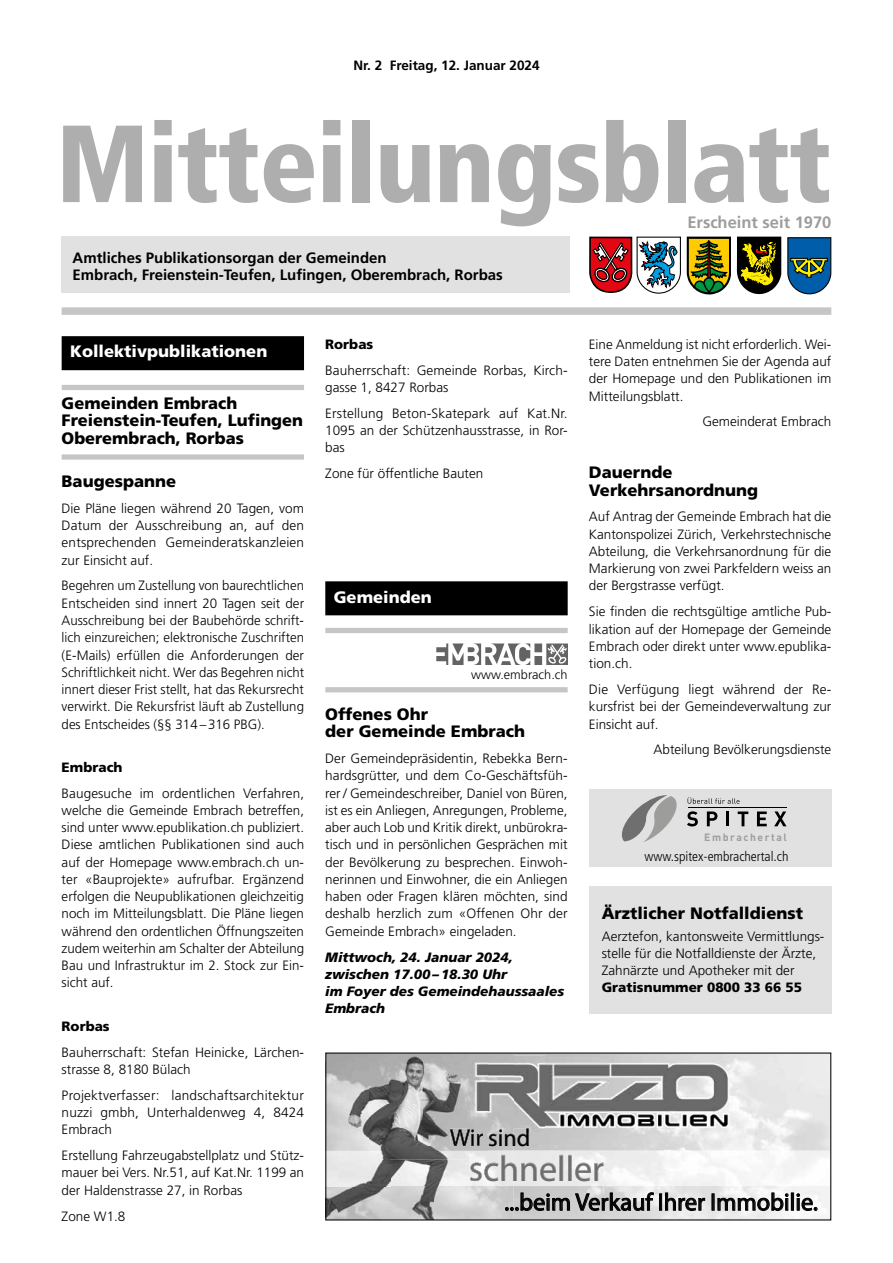
<style>
.page{position:relative;width:893px;height:1263px;background:#fff}
.page>*{position:absolute;margin:0;border:0;box-sizing:border-box;transform-origin:0 0}
.t1{font:900 condensed 109.5px "Frutiger LT Std";letter-spacing:-.015em;color:#aeaeae}
.t2{font:36px "Myriad Pro";color:#6e6e6e}
.t3{font:24.3px "Myriad Pro";color:#010101}
.t4{font:24px "Myriad Pro";color:#010101}
.t5{font:900 16.5px/17.2px "Frutiger LT Std";color:#000}
.t6{font:900 16.5px "Frutiger LT Std";color:#fff}
.t7{font:700 16.5px "Frutiger LT Std";color:#9d9d9c}
.t8{font:700 15px/17.2px "Frutiger LT Std";color:#000}
.t9{font:300 13.5px/17.2px "Frutiger LT Std";color:#000;text-align:justify}
.t10{font:italic 900 13.5px/17.2px "Frutiger LT Std";color:#000}
.t11{font:900 13.5px "Frutiger LT Std";color:#000}
.t12{font:300 condensed 13.5px "Frutiger LT Std";color:#000}
.t13{font:700 13.5px "Frutiger LT Std";color:#000}
.t14{font:300 12.75px "Frutiger LT Std";color:#000}
.t15{font:700 10.35px "DIN";letter-spacing:.15em;color:#9d9d9c}
</style>
<div class="page">
<div style="left:62px;top:237px;width:508px;height:56px;background:#e1e1e1"></div>
<div style="left:62px;top:307px;width:769px;height:8px;background:#c6c6c6"></div>
<div style="left:62px;top:336px;width:242px;height:34px;background:#000"></div>
<div style="left:62px;top:385px;width:242px;height:5px;background:#c6c6c6"></div>
<div style="left:62px;top:454px;width:242px;height:6px;background:#c6c6c6"></div>
<div style="left:325px;top:581px;width:243px;height:34px;background:#000"></div>
<div style="left:325px;top:628px;width:243px;height:5px;background:#c6c6c6"></div>
<div style="left:325px;top:687px;width:243px;height:5px;background:#c6c6c6"></div>
<svg style="left:436px;top:643px;width:132px;height:22px"></svg>
<svg style="left:687px;top:237px;width:44px;height:57px;background:#7b7a1c"></svg>
<svg style="left:737px;top:237px;width:44px;height:57px;background:#585215"></svg>
<svg style="left:787px;top:237px;width:44px;height:58px;background:#316c87"></svg>
<svg style="left:589px;top:237px;width:92px;height:57px"></svg>
<div style="left:589px;top:789px;width:242px;height:78px;background:#e1e1e1"></div>
<svg style="left:622px;top:795px;width:55px;height:47px"></svg>
<svg style="left:687px;top:811px;width:11px;height:15px"></svg>
<svg style="left:707px;top:811px;width:10px;height:15px"></svg>
<hr style="left:726px;top:811px;width:3px;height:15px;background:#000">
<svg style="left:738px;top:811px;width:10px;height:15px"></svg>
<svg style="left:757px;top:811px;width:10px;height:15px"></svg>
<svg style="left:774px;top:811px;width:12px;height:15px"></svg>
<hr style="left:688px;top:807px;width:98px;height:1px;background:#000">
<svg style="left:688px;top:797px;width:51px;height:7px"></svg>
<div style="left:589px;top:886px;width:242px;height:127px;background:#e1e1e1"></div>
<img style="left:487px;top:1054px;width:342px;height:164px">
<img style="left:604px;top:1151px;width:225px;height:35px">
<svg style="left:505px;top:1192px;width:149px;height:22px;background:#a1a1a1"></svg>
<div style="left:659px;top:1194px;width:3px;height:16px;border:1px solid #010101"></div>
<svg style="left:665px;top:1193px;width:40px;height:18px"></svg>
<svg style="left:712px;top:1193px;width:76px;height:21px"></svg>
<div style="left:791px;top:1193px;width:3px;height:17px;border:1px solid #010101"></div>
<svg style="left:797px;top:1194px;width:20px;height:17px"></svg>
<img style="left:327px;top:1054px;width:160px;height:8px">
<img style="left:368px;top:1062px;width:99px;height:42px">
<img style="left:327px;top:1062px;width:41px;height:89px">
<img style="left:368px;top:1104px;width:99px;height:47px">
<img style="left:327px;top:1186px;width:160px;height:32px">
<img style="left:327px;top:1151px;width:123px;height:8px">
<img style="left:327px;top:1159px;width:123px;height:27px">
<img style="left:467px;top:1055px;width:268px;height:78px">
<svg style="left:450px;top:1128px;width:154px;height:58px;background:#d3d3d3"></svg>
<p class="t13" style="left:353px;top:57px;width:188px">Nr. 2 Freitag, 12. Januar 2024</p>
<h1 class="t1" style="left:56px;top:98px;width:777px">Mitteilungsblatt</h1>
<p class="t8" style="left:73px;top:249px;width:432px">Amtliches Publikationsorgan der Gemeinden<br>Embrach, Freienstein-Teufen, Lufingen, Oberembrach, Rorbas</p>
<p class="t7" style="left:687px;top:213px;width:145px">Erscheint seit 1970</p>
<p class="t6" style="left:70px;top:342px;width:199px">Kollektivpublikationen</p>
<p class="t5" style="left:62px;top:395px;width:243px">Gemeinden Embrach<br>Freienstein-Teufen, Lufingen<br>Oberembrach, Rorbas</p>
<p class="t5" style="left:62px;top:472px;width:116px">Baugespanne</p>
<p class="t9" style="left:62px;top:500px;width:244px">Die Pläne liegen während 20 Tagen, vom Datum der Ausschreibung an, auf den entsprechenden Gemeinderatskanzleien zur Einsicht auf.</p>
<p class="t9" style="left:62px;top:577px;width:244px">Begehren um Zustellung von baurechtlichen Entscheiden sind innert 20 Tagen seit der Ausschreibung bei der Baubehörde schrift&shy;lich einzureichen; elektronische Zuschriften (E-Mails) erfüllen die Anforderungen der Schriftlichkeit nicht. Wer das Begehren nicht innert dieser Frist stellt, hat das Rekursrecht verwirkt. Die Rekursfrist läuft ab Zustellung des Entscheides (§§ 314 –316 PBG).</p>
<p class="t11" style="left:62px;top:759px;width:62px">Embrach</p>
<p class="t9" style="left:62px;top:784px;width:244px">Baugesuche im ordentlichen Verfahren, welche die Gemeinde Embrach betreffen, sind unter www.epublikation.ch publiziert.<br>Diese amtlichen Publikationen sind auch auf der Homepage www.embrach.ch un&shy;ter «Bauprojekte» aufrufbar. Ergänzend erfolgen die Neupublikationen gleichzeitig noch im Mitteilungsblatt. Die Pläne liegen während den ordentlichen Öffnungszeiten zudem weiterhin am Schalter der Abteilung Bau und Infrastruktur im 2. Stock zur Ein&shy;sicht auf.</p>
<p class="t11" style="left:62px;top:1018px;width:50px">Rorbas</p>
<p class="t9" style="left:62px;top:1043px;width:244px">Bauherrschaft: Stefan Heinicke, Lärchen&shy;strasse 8, 8180 Bülach</p>
<p class="t9" style="left:62px;top:1086px;width:244px">Projektverfasser: landschaftsarchitektur nuzzi gmbh, Unterhaldenweg 4, 8424<br>Embrach</p>
<p class="t9" style="left:62px;top:1147px;width:244px">Erstellung Fahrzeugabstellplatz und Stütz&shy;mauer bei Vers. Nr.51, auf Kat.Nr. 1199 an der Haldenstrasse 27, in Rorbas</p>
<p class="t9" style="left:62px;top:1207px;width:65px">Zone W1.8</p>
<p class="t11" style="left:325px;top:336px;width:50px">Rorbas</p>
<p class="t9" style="left:325px;top:362px;width:244px">Bauherrschaft: Gemeinde Rorbas, Kirch&shy;gasse 1, 8427 Rorbas</p>
<p class="t9" style="left:325px;top:405px;width:244px">Erstellung Beton-Skatepark auf Kat.Nr.<br>1095 an der Schützenhausstrasse, in Ror&shy;bas</p>
<p class="t9" style="left:325px;top:465px;width:160px">Zone für öffentliche Bauten</p>
<p class="t6" style="left:334px;top:587px;width:100px">Gemeinden</p>
<p class="t14" style="left:471px;top:667px;width:98px">www.embrach.ch</p>
<p class="t5" style="left:325px;top:705px;width:201px">Offenes Ohr<br>der Gemeinde Embrach</p>
<p class="t9" style="left:325px;top:750px;width:244px">Der Gemeindepräsidentin, Rebekka Bern&shy;hardsgrütter, und dem Co-Geschäftsfüh&shy;rer / Gemeindeschreiber, Daniel von Büren, ist es ein Anliegen, Anregungen, Probleme, aber auch Lob und Kritik direkt, unbürokra&shy;tisch und in persönlichen Gesprächen mit der Bevölkerung zu besprechen. Einwoh&shy;nerinnen und Einwohner, die ein Anliegen haben oder Fragen klären möchten, sind deshalb herzlich zum «Offenen Ohr der Gemeinde Embrach» eingeladen.</p>
<p class="t10" style="left:325px;top:948px;width:240px">Mittwoch, 24. Januar 2024, zwischen 17.00–18.30 Uhr<br>im Foyer des Gemeindehaussaales<br>Embrach</p>
<p class="t9" style="left:589px;top:336px;width:244px">Eine Anmeldung ist nicht erforderlich. Wei&shy;tere Daten entnehmen Sie der Agenda auf der Homepage und den Publikationen im Mitteilungsblatt.</p>
<p class="t9" style="left:702px;top:413px;width:130px">Gemeinderat Embrach</p>
<p class="t5" style="left:589px;top:464px;width:171px">Dauernde<br>Verkehrsanordnung</p>
<p class="t9" style="left:589px;top:508px;width:244px">Auf Antrag der Gemeinde Embrach hat die Kantonspolizei Zürich, Verkehrstechnische Abteilung, die Verkehrsanordnung für die Markierung von zwei Parkfeldern weiss an der Bergstrasse verfügt.</p>
<p class="t9" style="left:589px;top:603px;width:244px">Sie finden die rechtsgültige amtliche Pub&shy;likation auf der Homepage der Gemeinde Embrach oder direkt unter www.epublika&shy;tion.ch.</p>
<p class="t9" style="left:589px;top:681px;width:244px">Die Verfügung liegt während der Re&shy;kursfrist bei der Gemeindeverwaltung zur Einsicht auf.</p>
<p class="t9" style="left:653px;top:741px;width:179px">Abteilung Bevölkerungsdienste</p>
<p class="t15" style="left:704px;top:831px;width:84px">Embrachertal</p>
<p class="t12" style="left:644px;top:848px;width:146px">www.spitex-embrachertal.ch</p>
<p class="t5" style="left:602px;top:905px;width:203px">Ärztlicher Notfalldienst</p>
<p class="t9" style="left:602px;top:927px;width:224px;text-align:left">Aerztefon, kantonsweite Vermittlungs&shy;stelle für die Notfalldienste der Ärzte,<br>Zahnärzte und Apotheker mit der</p>
<p class="t11" style="left:602px;top:979px;width:202px">Gratisnummer 0800 33 66 55</p>
<h3 class="t4" style="left:450px;top:1123px;width:82px">Wir sind</h3>
<h2 class="t2" style="left:469px;top:1146px;width:137px">schneller</h2>
<h3 class="t3" style="left:504px;top:1187px;width:315px">...beim Verkauf Ihrer Immobilie.</h3>
</div>
